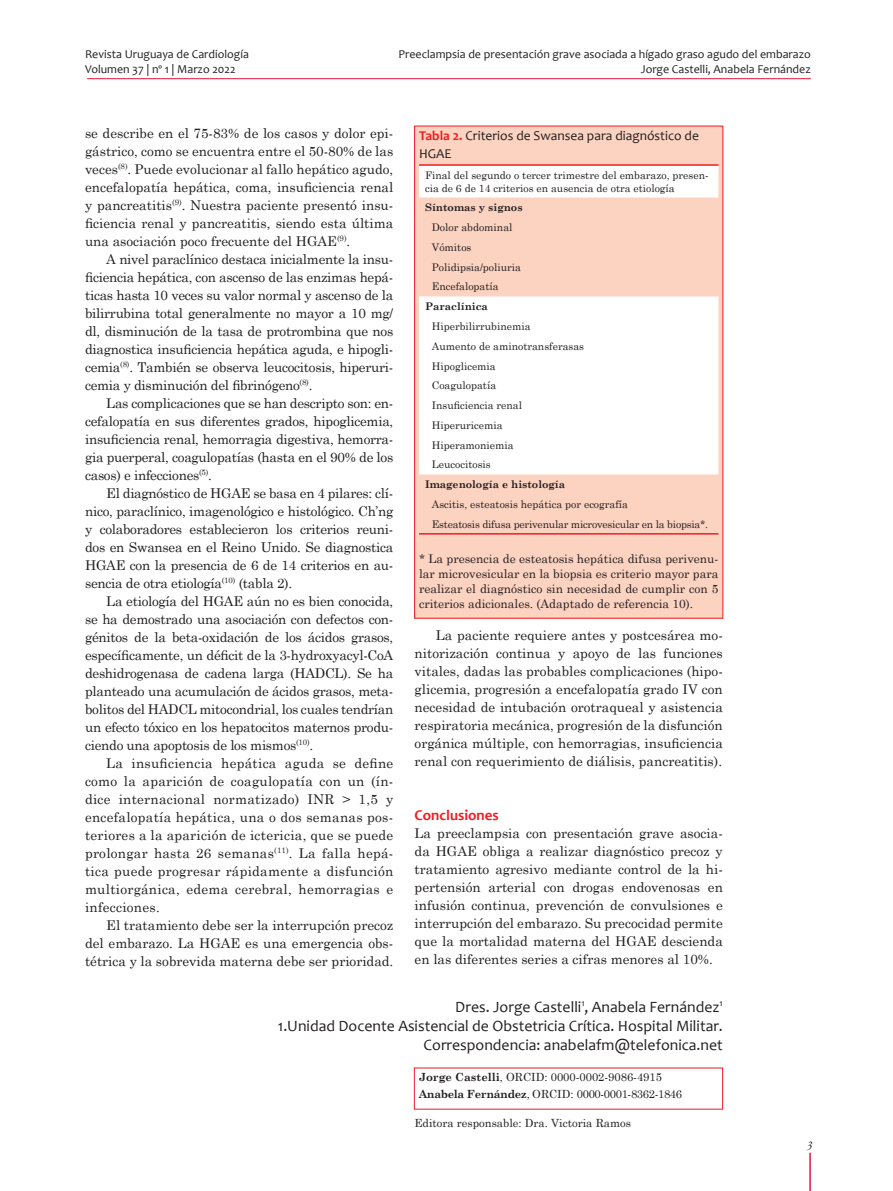
<style>
.page{position:relative;width:893px;height:1191px;background:#fff}
.page>*{position:absolute;margin:0;border:0;box-sizing:border-box;transform-origin:0 0}
.t1{font:15.75px/19.2px "Candara";color:#231f20;text-align:right}
.t2{font:700 15px "Candara";color:#ee1d23}
.t3{font:13.5px/18px "Century Schoolbook";color:#231f20;text-align:justify}
.t4{font:13.5px/18px "Candara";color:#231f20}
.t5{font:italic 13.5px "Garamond";color:#231f20}
.t6{font:12px/15px "Century Schoolbook";color:#231f20;text-align:justify}
.t7{font:12px/14.7px "Candara";color:#231f20}
.t8{font:11.25px/17.5px "Century Schoolbook";color:#231f20}
.t9{font:10.5px/19.8px "Century Schoolbook";color:#231f20}
.t10{font:10.5px/19.8px "Century Schoolbook";letter-spacing:-.02em;color:#231f20}
.t11{font:700 10.5px "Century Schoolbook";color:#231f20}
.s1{font-weight:700;color:#ee1d23}
.s2{font-weight:700}
</style>
<div class="page">
<hr style="left:809px;top:1152px;width:2px;height:39px;background:#e21736">
<hr style="left:87px;top:78px;width:724px;height:1px;background:#e21736">
<div style="left:415px;top:126px;width:308px;height:492px;background:#fcd2c0"></div>
<svg style="left:419px;top:166px;width:299px;height:308px;fill:#fff"></svg>
<hr style="left:419px;top:164px;width:299px;height:2px;background:#ee1d23">
<hr style="left:419px;top:533px;width:299px;height:1px;background:#ee1d23">
<div style="left:414px;top:126px;width:309px;height:492px;border:1px solid #ee1d23"></div>
<p class="t7" style="left:85px;top:47px;width:165px">Revista Uruguaya de Cardiología<br>Volumen 37 | nº 1 | Marzo 2022</p>
<p class="t7" style="left:398px;top:47px;width:414px;text-align:right">Preeclampsia de presentación grave asociada a hígado graso agudo del embarazo<br>Jorge Castelli, Anabela Fernández</p>
<p class="t3" style="left:85px;top:123px;width:310px">se describe en el 75-83% de los casos y dolor epi&shy;gástrico, como se encuentra entre el 50-80% de las veces<sup>(8)</sup>. Puede evolucionar al fallo hepático agudo, encefalopatía hepática, coma, insuficiencia renal y pancreatitis<sup>(9)</sup>. Nuestra paciente presentó insu&shy;ficiencia renal y pancreatitis, siendo esta última una asociación poco frecuente del HGAE<sup>(9)</sup>.</p>
<p class="t3" style="left:85px;top:249px;width:310px;text-indent:21px">A nivel paraclínico destaca inicialmente la insu&shy;ficiencia hepática, con ascenso de las enzimas hepá&shy;ticas hasta 10 veces su valor normal y ascenso de la bilirrubina total generalmente no mayor a 10 mg/ dl, disminución de la tasa de protrombina que nos diagnostica insuficiencia hepática aguda, e hipogli&shy;cemia<sup>(8)</sup>. También se observa leucocitosis, hiperuri&shy;cemia y disminución del fibrinógeno<sup>(8)</sup>.</p>
<p class="t3" style="left:85px;top:393px;width:310px;text-indent:21px">Las complicaciones que se han descripto son: en&shy;cefalopatía en sus diferentes grados, hipoglicemia, insuficiencia renal, hemorragia digestiva, hemorra&shy;gia puerperal, coagulopatías (hasta en el 90% de los casos) e infecciones<sup>(5)</sup>.</p>
<p class="t3" style="left:85px;top:483px;width:310px;text-indent:21px">El diagnóstico de HGAE se basa en 4 pilares: clí&shy;nico, paraclínico, imagenológico e histológico. Ch’ng y colaboradores establecieron los criterios reuni&shy;dos en Swansea en el Reino Unido. Se diagnostica HGAE con la presencia de 6 de 14 criterios en au&shy;sencia de otra etiología<sup>(10)</sup> (tabla 2).</p>
<p class="t3" style="left:85px;top:591px;width:310px;text-indent:21px">La etiología del HGAE aún no es bien conocida, se ha demostrado una asociación con defectos con&shy;génitos de la beta-oxidación de los ácidos grasos, específicamente, un déficit de la 3-hydroxyacyl-CoA deshidrogenasa de cadena larga (HADCL). Se ha planteado una acumulación de ácidos grasos, meta&shy;bolitos del HADCL mitocondrial, los cuales tendrían un efecto tóxico en los hepatocitos maternos produ&shy;ciendo una apoptosis de los mismos<sup>(10)</sup>.</p>
<p class="t3" style="left:85px;top:753px;width:310px;text-indent:21px">La insuficiencia hepática aguda se define como la aparición de coagulopatía con un (ín&shy;dice internacional normatizado) INR &gt; 1,5 y encefalopatía hepática, una o dos semanas pos&shy;teriores a la aparición de ictericia, que se puede prolongar hasta 26 semanas<sup>(11)</sup>. La falla hepá&shy;tica puede progresar rápidamente a disfunción multiorgánica, edema cerebral, hemorragias e infecciones.</p>
<p class="t3" style="left:85px;top:915px;width:310px;text-indent:21px">El tratamiento debe ser la interrupción precoz del embarazo. La HGAE es una emergencia obs&shy;tétrica y la sobrevida materna debe ser prioridad.</p>
<p class="t4" style="left:419px;top:127px;width:281px"><span class="s1">Tabla 2.</span> Criterios de Swansea para diagnóstico de<br>HGAE</p>
<p class="t9" style="left:425px;top:168px;width:285px;line-height:12.8px">Final del segundo o tercer trimestre del embarazo, presen&shy;cia de 6 de 14 criterios en ausencia de otra etiología</p>
<p class="t11" style="left:425px;top:199px;width:99px">Síntomas y signos</p>
<p class="t9" style="left:432px;top:216px;width:91px">Dolor abdominal<br>Vómitos<br>Polidipsia/poliuria<br>Encefalopatía</p>
<p class="t11" style="left:425px;top:298px;width:64px">Paraclínica</p>
<p class="t9" style="left:432px;top:315px;width:154px">Hiperbilirrubinemia<br>Aumento de aminotransferasas<br>Hipoglicemia<br>Coagulopatía<br>Insuficiencia renal<br>Hiperuricemia<br>Hiperamoniemia<br>Leucocitosis</p>
<p class="t11" style="left:425px;top:476px;width:142px">Imagenología e histología</p>
<p class="t10" style="left:432px;top:493px;width:278px">Ascitis, esteatosis hepática por ecografía<br>Esteatosis difusa perivenular microvesicular en la biopsia*.</p>
<p class="t6" style="left:419px;top:550px;width:301px">* La presencia de esteatosis hepática difusa perivenu&shy;lar microvesicular en la biopsia es criterio mayor para realizar el diagnóstico sin necesidad de cumplir con 5 criterios adicionales. (Adaptado de referencia 10).</p>
<p class="t3" style="left:415px;top:625px;width:310px;text-indent:21px">La paciente requiere antes y postcesárea mo&shy;nitorización continua y apoyo de las funciones vitales, dadas las probables complicaciones (hipo&shy;glicemia, progresión a encefalopatía grado IV con necesidad de intubación orotraqueal y asistencia respiratoria mecánica, progresión de la disfunción orgánica múltiple, con hemorragias, insuficiencia renal con requerimiento de diálisis, pancreatitis).</p>
<p class="t2" style="left:415px;top:806px;width:86px">Conclusiones</p>
<p class="t3" style="left:415px;top:823px;width:310px">La preeclampsia con presentación grave asocia&shy;da HGAE obliga a realizar diagnóstico precoz y tratamiento agresivo mediante control de la hi&shy;pertensión arterial con drogas endovenosas en infusión continua, prevención de convulsiones e interrupción del embarazo. Su precocidad permite que la mortalidad materna del HGAE descienda en las diferentes series a cifras menores al 10%.</p>
<p class="t1" style="left:278px;top:996px;width:447px">Dres. Jorge Castelli<sup>1</sup>, Anabela Fernández<sup>1<br></sup>1.Unidad Docente Asistencial de Obstetricia Crítica. Hospital Militar.<br>Correspondencia: anabelafm@telefonica.net</p>
<p class="t8" style="left:419px;top:1067px;width:265px"><span class="s2">Jorge Castelli</span>, ORCID: 0000-0002-9086-4915<br><span class="s2">Anabela Fernández</span>, ORCID: 0000-0001-8362-1846</p>
<p class="t8" style="left:414px;top:1112px;width:218px">Editora responsable: Dra. Victoria Ramos</p>
<p class="t5" style="left:806px;top:1136px;width:8px">3</p>
</div>
